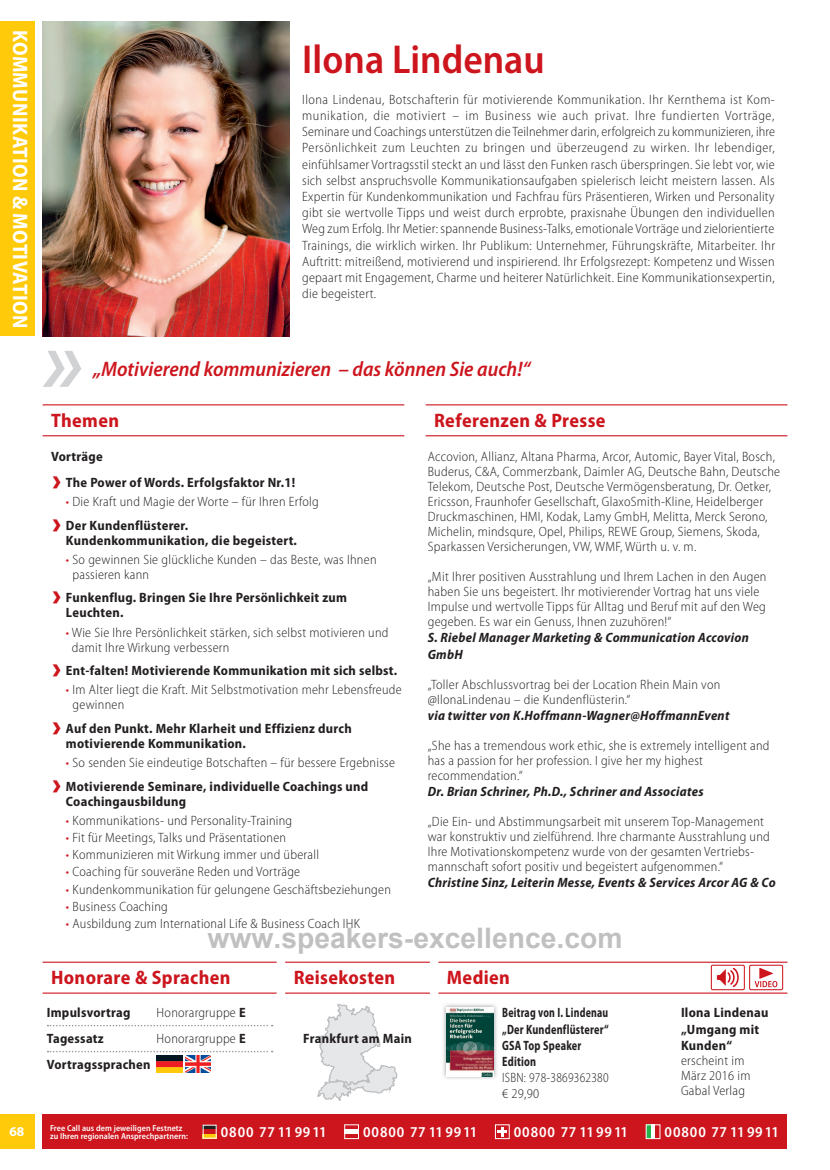
<style>
.page{position:relative;width:830px;height:1170px;background:#fff}
.page>*{position:absolute;margin:0;border:0;box-sizing:border-box;transform-origin:0 0}
.t1{font:600 semi-condensed 40.5px "Myriad Pro";color:#cd151d}
.t2{font:700 28.2px "Arial";color:rgb(0 0 0/.25)}
.t3{font:italic 600 semi-condensed 21px "Myriad Pro";color:#cd151d}
.t4{font:700 semi-condensed 21px "Myriad Pro";letter-spacing:.02em;color:#fff}
.t5{font:700 semi-condensed 19.5px "Myriad Pro";letter-spacing:.02em;color:#cd151d}
.t6{font:600 semi-condensed 15.15px "Myriad Pro";letter-spacing:.06em;color:#fff}
.t7{font:300 semi-condensed 13.5px/15px "Myriad Pro";letter-spacing:.02em;color:#231f20}
.t8{font:700 semi-condensed 13.5px/15px "Myriad Pro";letter-spacing:.02em;color:#231f20}
.t9{font:italic 700 semi-condensed 13.5px/16.2px "Myriad Pro";letter-spacing:.02em;color:#231f20}
.t10{font:700 semi-condensed 13.5px/16.2px "Myriad Pro";letter-spacing:.02em;color:#231f20;scale:.78 1}
.t11{font:300 semi-condensed 13.5px/16.2px "Myriad Pro";letter-spacing:.02em;color:#231f20;scale:.92 1}
.t12{font:700 13.5px "Myriad Pro";color:#fff}
.t13{font:600 semi-condensed 8.7px "Myriad Pro";letter-spacing:.01em;color:#fff}
.s1{color:#cd151d}
.s2{font-weight:700}
</style>
<div class="page">
<div style="left:0;top:21px;width:34px;height:315px;background:#feca0a"></div>
<div style="left:0;top:1114px;width:34px;height:34px;background:#feca0a"></div>
<svg style="left:48px;top:1025px;width:224px;height:1px"></svg>
<svg style="left:48px;top:1051px;width:224px;height:1px"></svg>
<svg style="left:317px;top:1003px;width:81px;height:98px"></svg>
<svg style="left:43px;top:351px;width:38px;height:36px"></svg>
<hr style="left:43px;top:404px;width:361px;height:1px;background:#cd151d">
<hr style="left:43px;top:435px;width:361px;height:1px;background:#cd151d">
<hr style="left:425px;top:404px;width:362px;height:1px;background:#cd151d">
<hr style="left:425px;top:435px;width:362px;height:1px;background:#cd151d">
<hr style="left:438px;top:961px;width:349px;height:1px;background:#cd151d">
<hr style="left:438px;top:992px;width:349px;height:1px;background:#cd151d">
<hr style="left:43px;top:961px;width:233px;height:1px;background:#cd151d">
<hr style="left:43px;top:992px;width:233px;height:1px;background:#cd151d">
<hr style="left:285px;top:961px;width:144px;height:1px;background:#cd151d">
<hr style="left:285px;top:992px;width:144px;height:1px;background:#cd151d">
<div style="left:43px;top:1114px;width:744px;height:34px;background:#cd151d"></div>
<svg style="left:203px;top:1124px;width:13px;height:5px"></svg>
<div style="left:203px;top:1133px;width:13px;height:5px;background:#feca0a"></div>
<hr style="left:344px;top:1129px;width:14px;height:4px;background:#fff">
<div style="left:344px;top:1124px;width:15px;height:14px;border:1px solid #fff"></div>
<hr style="left:646px;top:1124px;width:4px;height:14px;background:#23b24b">
<div style="left:650px;top:1124px;width:5px;height:14px;background:#fff"></div>
<div style="left:645px;top:1124px;width:15px;height:14px;border:1px solid #fff"></div>
<div style="left:495px;top:1124px;width:14px;height:14px;border:1px solid #fff"></div>
<svg style="left:497px;top:1127px;width:9px;height:9px"></svg>
<img style="left:43px;top:21px;width:246px;height:315px">
<img style="left:156px;top:1055px;width:26px;height:17px">
<img style="left:185px;top:1055px;width:26px;height:17px">
<img style="left:443px;top:1004px;width:54px;height:75px">
<img style="left:446px;top:1007px;width:47px;height:69px">
<div style="left:710px;top:964px;width:34px;height:26px;border:1px solid #cd151d"></div>
<svg style="left:716px;top:967px;width:22px;height:20px"></svg>
<svg style="left:749px;top:964px;width:33px;height:26px"></svg>
<h3 class="t4" style="left:32px;top:30px;width:300px;rotate:90deg">KOMMUNIKATION &amp; MOTIVATION</h3>
<p class="t12" style="left:10px;top:1122px;width:16px">68</p>
<h1 class="t1" style="left:302px;top:37px;width:244px">Ilona Lindenau</h1>
<p class="t7" style="left:302px;top:91px;width:474px;line-height:16.2px;text-align:justify">Ilona Lindenau, Botschafterin für motivierende Kommunikation. Ihr Kernthema ist Kom&shy;munikation, die motiviert – im Business wie auch privat. Ihre fundierten Vorträge, Seminare und Coachings unterstützen die Teilnehmer darin, erfolgreich zu kommunizieren, ihre Persönlichkeit zum Leuchten zu bringen und überzeugend zu wirken. Ihr lebendiger, einfühlsamer Vortragsstil steckt an und lässt den Funken rasch überspringen. Sie lebt vor, wie sich selbst anspruchsvolle Kommunikationsaufgaben spielerisch leicht meistern lassen. Als Expertin für Kundenkommunikation und Fachfrau fürs Präsentieren, Wirken und Personality gibt sie wertvolle Tipps und weist durch erprobte, praxisnahe Übungen den individuellen Weg zum Erfolg. Ihr Metier: spannende Business-Talks, emotionale Vorträge und zielorientierte Trainings, die wirklich wirken. Ihr Publikum: Unternehmer, Führungskräfte, Mitarbeiter. Ihr Auftritt: mitreißend, motivierend und inspirierend. Ihr Erfolgsrezept: Kompetenz und Wissen gepaart mit Engagement, Charme und heiterer Natürlichkeit. Eine Kommunikationsexpertin, die begeistert.</p>
<h3 class="t3" style="left:94px;top:357px;width:438px">„Motivierend kommunizieren – das können Sie auch!“</h3>
<h3 class="t5" style="left:51px;top:409px;width:70px">Themen</h3>
<h3 class="t5" style="left:434px;top:409px;width:173px">Referenzen &amp; Presse</h3>
<p class="t7" style="left:427px;top:449px;width:354px">Accovion, Allianz, Altana Pharma, Arcor, Automic, Bayer Vital, Bosch, Buderus, C&amp;A, Commerzbank, Daimler AG, Deutsche Bahn, Deutsche Telekom, Deutsche Post, Deutsche Vermögensberatung, Dr. Oetker, Ericsson, Fraunhofer Gesellschaft, GlaxoSmith-Kline, Heidelberger Druckmaschinen, HMI, Kodak, Lamy GmbH, Melitta, Merck Serono, Michelin, mindsqure, Opel, Philips, REWE Group, Siemens, Skoda, Sparkassen Versicherungen, VW, WMF, Würth u. v. m.</p>
<p class="t7" style="left:427px;top:569px;width:340px">„Mit Ihrer positiven Ausstrahlung und Ihrem Lachen in den Augen haben Sie uns begeistert. Ihr motivierender Vortrag hat uns viele Impulse und wertvolle Tipps für Alltag und Beruf mit auf den Weg gegeben. Es war ein Genuss, Ihnen zuzuhören!“</p>
<p class="t9" style="left:427px;top:630px;width:322px">S. Riebel Manager Marketing &amp; Communication Accovion<br>GmbH</p>
<p class="t7" style="left:427px;top:677px;width:294px">„Toller Abschlussvortrag bei der Location Rhein Main von @IlonaLindenau – die Kundenflüsterin.“</p>
<p class="t9" style="left:427px;top:707px;width:303px">via twitter von K.Hoffmann-Wagner@HoffmannEvent</p>
<p class="t7" style="left:427px;top:738px;width:343px">„She has a tremendous work ethic, she is extremely intelligent and has a passion for her profession. I give her my highest recommendation.“</p>
<p class="t9" style="left:427px;top:783px;width:277px">Dr. Brian Schriner, Ph.D., Schriner and Associates</p>
<p class="t7" style="left:427px;top:814px;width:343px">„Die Ein- und Abstimmungsarbeit mit unserem Top-Management war konstruktiv und zielführend. Ihre charmante Ausstrahlung und Ihre Motivationskompetenz wurde von der gesamten Vertriebs&shy;mannschaft sofort positiv und begeistert aufgenommen.“</p>
<p class="t9" style="left:427px;top:874px;width:349px">Christine Sinz, Leiterin Messe, Events &amp; Services Arcor AG &amp; Co</p>
<p class="t8" style="left:51px;top:449px;width:53px">Vorträge</p>
<p class="t8" style="left:51px;top:475px;width:245px"><span class="s1">•</span> The Power of Words. Erfolgsfaktor Nr.1!</p>
<p class="t7" style="left:66px;top:494px;width:254px"><span class="s1">•</span> Die Kraft und Magie der Worte – für Ihren Erfolg</p>
<p class="t8" style="left:66px;top:517px;width:232px;text-indent:-15px"><span class="s1">•</span> Der Kundenflüsterer.<br>Kundenkommunikation, die begeistert.</p>
<p class="t7" style="left:72px;top:552px;width:305px;text-indent:-7px"><span class="s1">•</span> So gewinnen Sie glückliche Kunden – das Beste, was Ihnen passieren kann</p>
<p class="t8" style="left:66px;top:590px;width:282px;text-indent:-15px"><span class="s1">•</span> Funkenflug. Bringen Sie Ihre Persönlichkeit zum<br>Leuchten.</p>
<p class="t7" style="left:72px;top:625px;width:318px;text-indent:-6px"><span class="s1">•</span> Wie Sie Ihre Persönlichkeit stärken, sich selbst motivieren und damit Ihre Wirkung verbessern</p>
<p class="t8" style="left:51px;top:663px;width:347px"><span class="s1">•</span> Ent-falten! Motivierende Kommunikation mit sich selbst.</p>
<p class="t7" style="left:72px;top:682px;width:330px;text-indent:-7px"><span class="s1">•</span> Im Alter liegt die Kraft. Mit Selbstmotivation mehr Lebensfreude gewinnen</p>
<p class="t8" style="left:66px;top:721px;width:287px;text-indent:-15px"><span class="s1">•</span> Auf den Punkt. Mehr Klarheit und Effizienz durch motivierende Kommunikation.</p>
<p class="t7" style="left:66px;top:755px;width:330px"><span class="s1">•</span> So senden Sie eindeutige Botschaften – für bessere Ergebnisse</p>
<p class="t8" style="left:66px;top:778px;width:304px;text-indent:-15px"><span class="s1">•</span> Motivierende Seminare, individuelle Coachings und<br>Coachingausbildung</p>
<p class="t7" style="left:66px;top:813px;width:228px"><span class="s1">•</span> Kommunikations- und Personality-Training</p>
<p class="t7" style="left:66px;top:830px;width:221px"><span class="s1">•</span> Fit für Meetings, Talks und Präsentationen</p>
<p class="t7" style="left:66px;top:847px;width:254px"><span class="s1">•</span> Kommunizieren mit Wirkung immer und überall</p>
<p class="t7" style="left:66px;top:864px;width:236px"><span class="s1">•</span> Coaching für souveräne Reden und Vorträge</p>
<p class="t7" style="left:66px;top:881px;width:326px"><span class="s1">•</span> Kundenkommunikation für gelungene Geschäftsbeziehungen</p>
<p class="t7" style="left:66px;top:898px;width:103px"><span class="s1">•</span> Business Coaching</p>
<p class="t7" style="left:66px;top:916px;width:295px"><span class="s1">•</span> Ausbildung zum International Life &amp; Business Coach IHK</p>
<h2 class="t2" style="left:207px;top:918px;width:416px">www.speakers-excellence.com</h2>
<h3 class="t5" style="left:51px;top:966px;width:181px">Honorare &amp; Sprachen</h3>
<h3 class="t5" style="left:293px;top:966px;width:103px">Reisekosten</h3>
<h3 class="t5" style="left:446px;top:966px;width:65px">Medien</h3>
<p class="t8" style="left:47px;top:1005px;width:85px">Impulsvortrag</p>
<p class="t7" style="left:156px;top:1005px;width:91px">Honorargruppe <span class="s2">E</span></p>
<p class="t8" style="left:47px;top:1031px;width:58px">Tagessatz</p>
<p class="t7" style="left:156px;top:1031px;width:91px">Honorargruppe <span class="s2">E</span></p>
<p class="t8" style="left:47px;top:1056px;width:105px">Vortragssprachen</p>
<p class="t8" style="left:303px;top:1030px;width:110px">Frankfurt am Main</p>
<p class="t10" style="left:502px;top:1004px;width:138px">Beitrag von I. Lindenau „Der Kundenflüsterer“<br>GSA Top Speaker<br>Edition</p>
<p class="t11" style="left:502px;top:1069px;width:117px">ISBN: 978-3869362380 € 29,90</p>
<p class="t8" style="left:680px;top:1004px;width:89px;line-height:16.2px">Ilona Lindenau „Umgang mit<br>Kunden “</p>
<p class="t7" style="left:680px;top:1052px;width:71px">erscheint im<br>März 2016 im<br>Gabal Verlag</p>
<p class="t13" style="left:50px;top:1122px;width:134px">Free Call aus dem jeweiligen Festnetz</p>
<p class="t13" style="left:50px;top:1131px;width:139px">zu Ihren regionalen Ansprechpartnern:</p>
<p class="t6" style="left:221px;top:1123px;width:107px">0800 77 119911</p>
<p class="t6" style="left:363px;top:1123px;width:116px">00800 77 119911</p>
<p class="t6" style="left:513px;top:1123px;width:116px">00800 77 119911</p>
<p class="t6" style="left:664px;top:1123px;width:116px">00800 77 119911</p>
</div>
